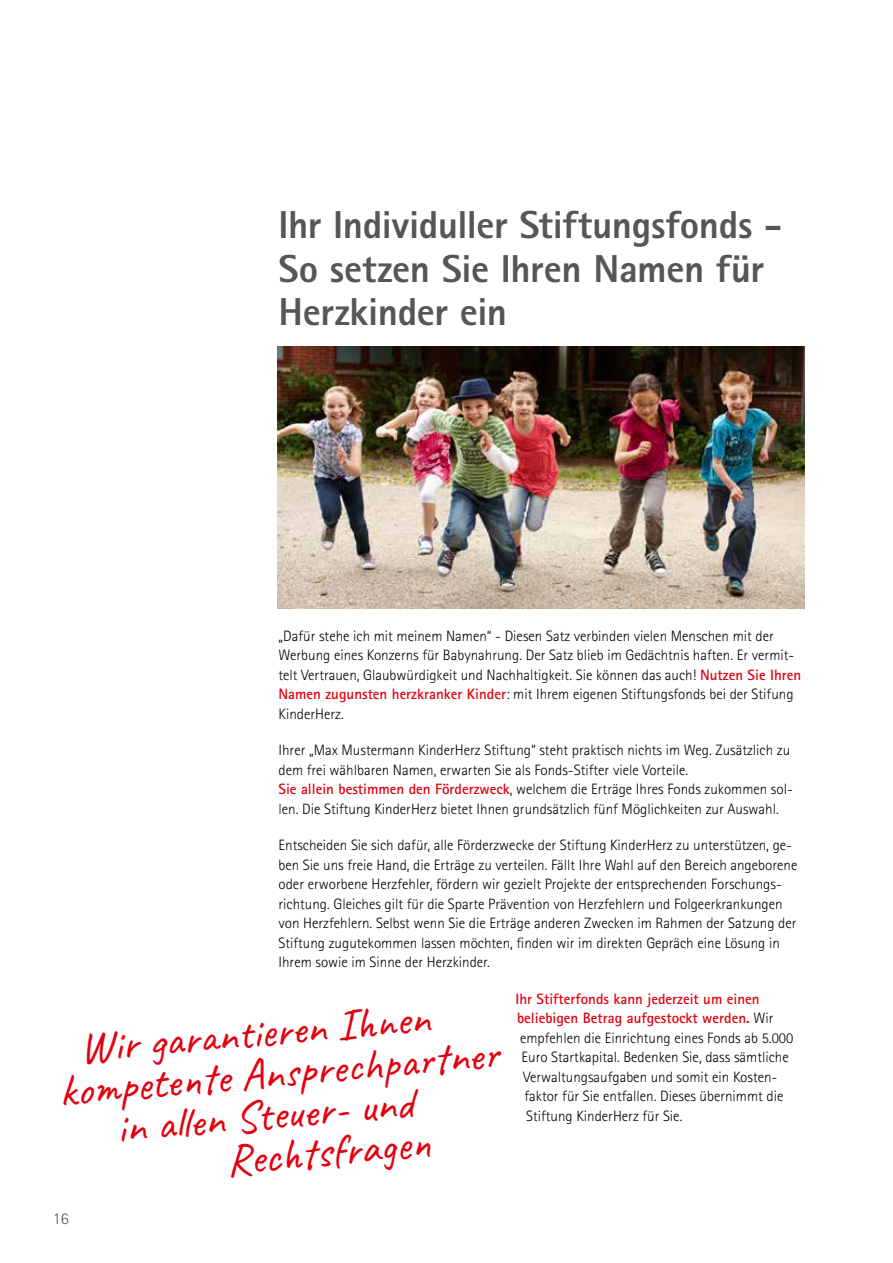
<style>
.page{position:relative;width:893px;height:1263px;background:#fff}
.page>*{position:absolute;margin:0;border:0;box-sizing:border-box;transform-origin:0 0}
.t1{font:45px "Caveat";color:#e3000f}
.t2{font:800 39px/43.5px "Rotis Sans Serif Std";letter-spacing:-.01em;color:#565656}
.t3{font:300 16.5px "Rotis Sans Serif Std";color:#565656}
.t4{font:300 15px/19.5px "Rotis Sans Serif Std";color:#000}
.t5{font:700 15px "Rotis Sans Serif Std";color:#e3000f}
.s1{font-weight:700;color:#e3000f}
.s2{font-weight:300;color:#000}
</style>
<div class="page">
<img style="left:277px;top:347px;width:527px;height:261px">
<h2 class="t2" style="left:279px;top:203px;width:505px">Ihr Individuller Stiftungsfonds -<br>So setzen Sie Ihren Namen für<br>Herzkinder ein</h2>
<p class="t4" style="left:279px;top:626px;width:524px">„Dafür stehe ich mit meinem Namen“ - Diesen Satz verbinden vielen Menschen mit der Werbung eines Konzerns für Babynahrung. Der Satz blieb im Gedächtnis haften. Er vermit&shy;telt Vertrauen, Glaubwürdigkeit und Nachhaltigkeit. Sie können das auch! <span class="s1">Nutzen Sie Ihren Namen zugunsten herzkranker Kinder</span>: mit Ihrem eigenen Stiftungsfonds bei der Stifung KinderHerz.</p>
<p class="t4" style="left:279px;top:740px;width:516px">Ihrer „Max Mustermann KinderHerz Stiftung“ steht praktisch nichts im Weg. Zusätzlich zu dem frei wählbaren Namen, erwarten Sie als Fonds-Stifter viele Vorteile.<br><span class="s1">Sie allein bestimmen den Förderzweck</span>, welchem die Erträge Ihres Fonds zukommen sol&shy;len. Die Stiftung KinderHerz bietet Ihnen grundsätzlich fünf Möglichkeiten zur Auswahl.</p>
<p class="t4" style="left:279px;top:835px;width:520px">Entscheiden Sie sich dafür, alle Förderzwecke der Stiftung KinderHerz zu unterstützen, ge&shy;ben Sie uns freie Hand, die Erträge zu verteilen. Fällt Ihre Wahl auf den Bereich angeborene oder erworbene Herzfehler, fördern wir gezielt Projekte der entsprechenden Forschungs&shy;richtung. Gleiches gilt für die Sparte Prävention von Herzfehlern und Folgeerkrankungen von Herzfehlern. Selbst wenn Sie die Erträge anderen Zwecken im Rahmen der Satzung der Stiftung zugutekommen lassen möchten, finden wir im direkten Gepräch eine Lösung in Ihrem sowie im Sinne der Herzkinder.</p>
<p class="t5" style="left:516px;top:989px;width:246px">Ihr Stifterfonds kann jederzeit um einen</p>
<p class="t5" style="left:517px;top:1009px;width:258px">beliebigen Betrag aufgestockt werden. <span class="s2">Wir</span></p>
<p class="t4" style="left:520px;top:1028px;width:275px">empfehlen die Einrichtung eines Fonds ab 5.000</p>
<p class="t4" style="left:522px;top:1047px;width:269px">Euro Startkapital. Bedenken Sie, dass sämtliche</p>
<p class="t4" style="left:523px;top:1067px;width:256px">Verwaltungsaufgaben und somit ein Kosten-</p>
<p class="t4" style="left:525px;top:1086px;width:260px">faktor für Sie entfallen. Dieses übernimmt die</p>
<p class="t4" style="left:526px;top:1106px;width:158px">Stiftung KinderHerz für Sie.</p>
<h1 class="t1" style="left:77px;top:1020px;width:353px;rotate:-5deg">Wir garantieren Ihnen</h1>
<h1 class="t1" style="left:57px;top:1063px;width:443px;rotate:-5deg">kompetente Ansprechpartner</h1>
<h1 class="t1" style="left:114px;top:1100px;width:299px;rotate:-5deg">in allen Steuer- und</h1>
<h1 class="t1" style="left:225px;top:1132px;width:205px;rotate:-5deg">Rechtsfragen</h1>
<p class="t3" style="left:53px;top:1209px;width:17px">16</p>
</div>
